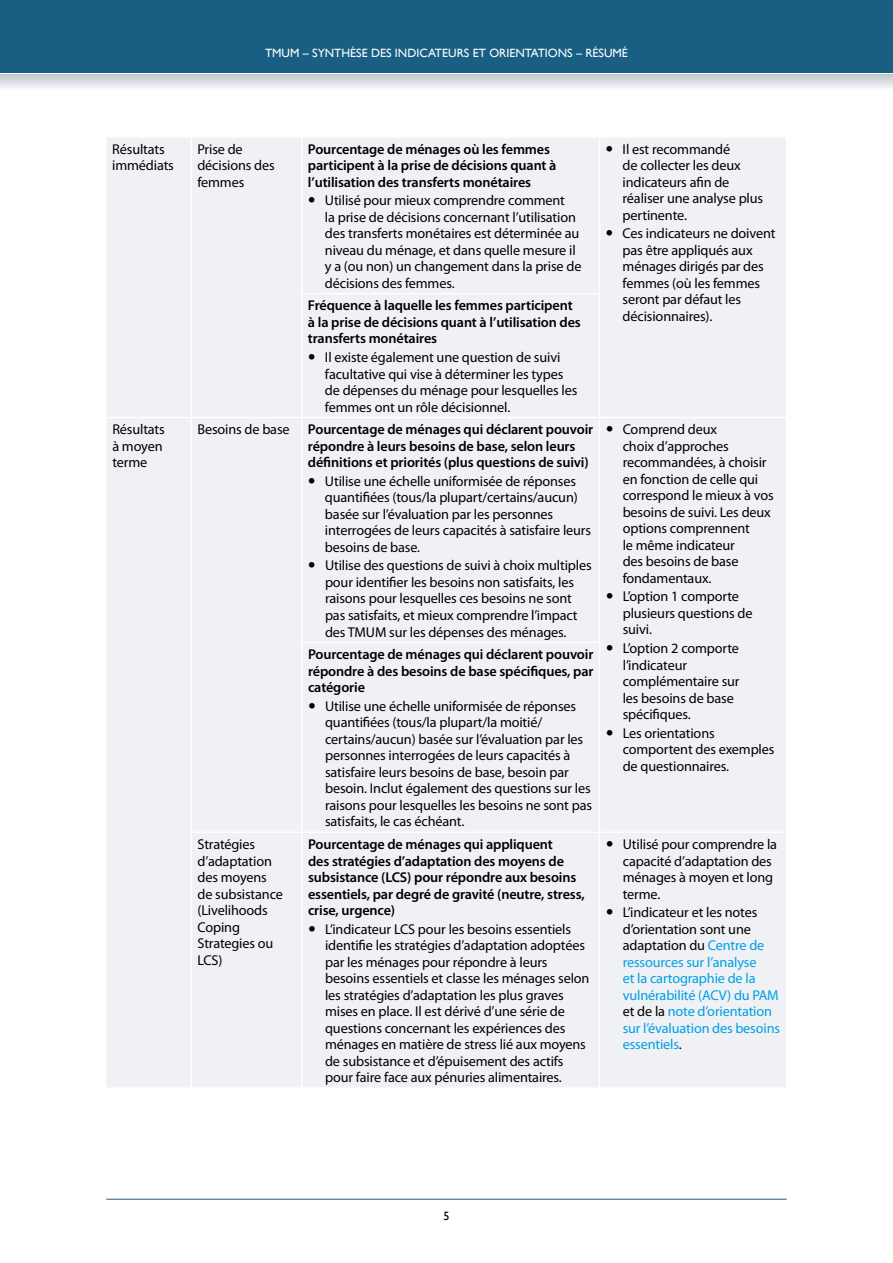
<style>
.page{position:relative;width:893px;height:1263px;background:#fff}
.page>*{position:absolute;margin:0;border:0;box-sizing:border-box;transform-origin:0 0}
.t1{font:14.25px/16.5px "Myriad Pro";letter-spacing:-.01em;color:#000}
.t2{font:600 14.25px/16.5px "Myriad Pro";letter-spacing:-.01em;color:#000}
.t3{font:14.25px/16.5px "Myriad Pro";letter-spacing:-.01em;color:#009fe3}
.t4{font:12px "Gill Sans";color:#fff}
.t5{font:12px "Gill Sans";color:#000}
.s1{color:#000}
</style>
<div class="page">
<div style="left:0;top:0;width:893px;height:72px;background:#185f83"></div>
<svg style="left:0;top:74px;width:893px;height:14px;background:#d8dce2"></svg>
<hr style="left:106px;top:1199px;width:681px;height:1px;background:#185f83">
<div style="left:106px;top:138px;width:680px;height:949px;background:#eff1f4"></div>
<hr style="left:301px;top:138px;width:2px;height:155px;background:#fff">
<hr style="left:599px;top:138px;width:1px;height:155px;background:#fff">
<hr style="left:301px;top:293px;width:299px;height:1px;background:#fff">
<hr style="left:301px;top:294px;width:2px;height:123px;background:#fff">
<hr style="left:599px;top:294px;width:1px;height:123px;background:#fff">
<hr style="left:191px;top:417px;width:111px;height:1px;background:#fff">
<hr style="left:302px;top:417px;width:298px;height:1px;background:#fff">
<hr style="left:301px;top:418px;width:2px;height:224px;background:#fff">
<hr style="left:600px;top:417px;width:186px;height:1px;background:#fff">
<hr style="left:599px;top:418px;width:1px;height:224px;background:#fff">
<hr style="left:301px;top:642px;width:299px;height:1px;background:#fff">
<hr style="left:301px;top:643px;width:2px;height:188px;background:#fff">
<hr style="left:599px;top:643px;width:1px;height:188px;background:#fff">
<hr style="left:191px;top:831px;width:111px;height:2px;background:#fff">
<hr style="left:302px;top:831px;width:298px;height:2px;background:#fff">
<hr style="left:301px;top:833px;width:2px;height:254px;background:#fff">
<hr style="left:600px;top:831px;width:186px;height:2px;background:#fff">
<hr style="left:599px;top:833px;width:1px;height:254px;background:#fff">
<hr style="left:191px;top:138px;width:1px;height:156px;background:#fff">
<hr style="left:191px;top:294px;width:1px;height:123px;background:#fff">
<hr style="left:106px;top:417px;width:85px;height:1px;background:#fff">
<hr style="left:191px;top:418px;width:1px;height:224px;background:#fff">
<hr style="left:191px;top:642px;width:1px;height:189px;background:#fff">
<hr style="left:191px;top:833px;width:1px;height:254px;background:#fff">
<svg style="left:309px;top:197px;width:6px;height:6px"></svg>
<svg style="left:607px;top:146px;width:5px;height:5px"></svg>
<svg style="left:607px;top:230px;width:5px;height:6px"></svg>
<svg style="left:309px;top:354px;width:6px;height:6px"></svg>
<svg style="left:309px;top:478px;width:6px;height:5px"></svg>
<svg style="left:309px;top:562px;width:6px;height:6px"></svg>
<svg style="left:607px;top:426px;width:5px;height:6px"></svg>
<svg style="left:607px;top:593px;width:5px;height:6px"></svg>
<svg style="left:607px;top:645px;width:5px;height:6px"></svg>
<svg style="left:607px;top:730px;width:5px;height:5px"></svg>
<svg style="left:309px;top:703px;width:6px;height:5px"></svg>
<svg style="left:309px;top:926px;width:6px;height:5px"></svg>
<svg style="left:607px;top:841px;width:5px;height:6px"></svg>
<svg style="left:607px;top:909px;width:5px;height:6px"></svg>
<p class="t4" style="left:265px;top:46px;width:364px">TMUM – SYNTHÈSE DES INDICATEURS ET ORIENTATIONS – RÉSUMÉ</p>
<p class="t1" style="left:112px;top:140px;width:63px">Résultats immédiats</p>
<p class="t1" style="left:197px;top:140px;width:79px">Prise de décisions des femmes</p>
<p class="t2" style="left:308px;top:140px;width:250px">Pourcentage de ménages où les femmes participent à la prise de décisions quant à l’utilisation des transferts monétaires</p>
<p class="t1" style="left:325px;top:192px;width:258px">Utilisé pour mieux comprendre comment<br>la prise de décisions concernant l’utilisation des transferts monétaires est déterminée au niveau du ménage, et dans quelle mesure il y a (ou non) un changement dans la prise de décisions des femmes.</p>
<p class="t2" style="left:308px;top:297px;width:274px">Fréquence à laquelle les femmes participent à la prise de décisions quant à l’utilisation des transferts monétaires</p>
<p class="t1" style="left:325px;top:349px;width:254px">Il existe également une question de suivi facultative qui vise à déterminer les types de dépenses du ménage pour lesquelles les femmes ont un rôle décisionnel.</p>
<p class="t1" style="left:112px;top:421px;width:54px">Résultats à moyen terme</p>
<p class="t1" style="left:197px;top:421px;width:94px">Besoins de base</p>
<p class="t2" style="left:308px;top:421px;width:287px">Pourcentage de ménages qui déclarent pouvoir répondre à leurs besoins de base, selon leurs définitions et priorités (plus questions de suivi)</p>
<p class="t1" style="left:325px;top:473px;width:268px">Utilise une échelle uniformisée de réponses quantifiées (tous/la plupart/certains/aucun) basée sur l’évaluation par les personnes interrogées de leurs capacités à satisfaire leurs besoins de base.</p>
<p class="t1" style="left:325px;top:557px;width:268px">Utilise des questions de suivi à choix multiples pour identifier les besoins non satisfaits, les raisons pour lesquelles ces besoins ne sont pas satisfaits, et mieux comprendre l’impact des TMUM sur les dépenses des ménages.</p>
<p class="t2" style="left:308px;top:646px;width:287px;text-align:justify">Pourcentage de ménages qui déclarent pouvoir répondre à des besoins de base spécifiques, par catégorie</p>
<p class="t1" style="left:325px;top:698px;width:268px">Utilise une échelle uniformisée de réponses quantifiées (tous/la plupart/la moitié/ certains/aucun) basée sur l’évaluation par les personnes interrogées de leurs capacités à satisfaire leurs besoins de base, besoin par besoin. Inclut également des questions sur les raisons pour lesquelles les besoins ne sont pas satisfaits, le cas échéant.</p>
<p class="t1" style="left:197px;top:836px;width:87px">Stratégies d’adaptation des moyens de subsistance (Livelihoods<br>Coping<br>Strategies ou<br>LCS)</p>
<p class="t2" style="left:308px;top:836px;width:278px">Pourcentage de ménages qui appliquent<br>des stratégies d’adaptation des moyens de subsistance (LCS) pour répondre aux besoins essentiels, par degré de gravité (neutre, stress, crise, urgence)</p>
<p class="t1" style="left:325px;top:920px;width:266px">L’indicateur LCS pour les besoins essentiels identifie les stratégies d’adaptation adoptées par les ménages pour répondre à leurs besoins essentiels et classe les ménages selon les stratégies d’adaptation les plus graves mises en place. Il est dérivé d’une série de questions concernant les expériences des ménages en matière de stress lié aux moyens de subsistance et d’épuisement des actifs pour faire face aux pénuries alimentaires.</p>
<p class="t1" style="left:623px;top:140px;width:142px">Il est recommandé<br>de collecter les deux indicateurs afin de réaliser une analyse plus pertinente.</p>
<p class="t1" style="left:623px;top:225px;width:154px">Ces indicateurs ne doivent pas être appliqués aux ménages dirigés par des femmes (où les femmes seront par défaut les décisionnaires).</p>
<p class="t1" style="left:623px;top:421px;width:153px">Comprend deux<br>choix d’approches recommandées, à choisir en fonction de celle qui correspond le mieux à vos besoins de suivi. Les deux options comprennent<br>le même indicateur<br>des besoins de base fondamentaux.</p>
<p class="t1" style="left:623px;top:588px;width:131px">L’option 1 comporte plusieurs questions de suivi.</p>
<p class="t1" style="left:623px;top:640px;width:118px">L’option 2 comporte l’indicateur complémentaire sur les besoins de base spécifiques.</p>
<p class="t1" style="left:623px;top:724px;width:153px">Les orientations comportent des exemples de questionnaires.</p>
<p class="t1" style="left:623px;top:836px;width:156px">Utilisé pour comprendre la capacité d’adaptation des ménages à moyen et long terme.</p>
<p class="t3" style="left:623px;top:904px;width:159px"><span class="s1">L’indicateur et les notes d’orientation sont une adaptation du</span> Centre de ressources sur l’analyse<br>et la cartographie de la vulnérabilité (ACV) du PAM <span class="s1">et de la</span> note d’orientation sur l’évaluation des besoins essentiels<span class="s1">.</span></p>
<p class="t5" style="left:443px;top:1209px;width:7px">5</p>
</div>
